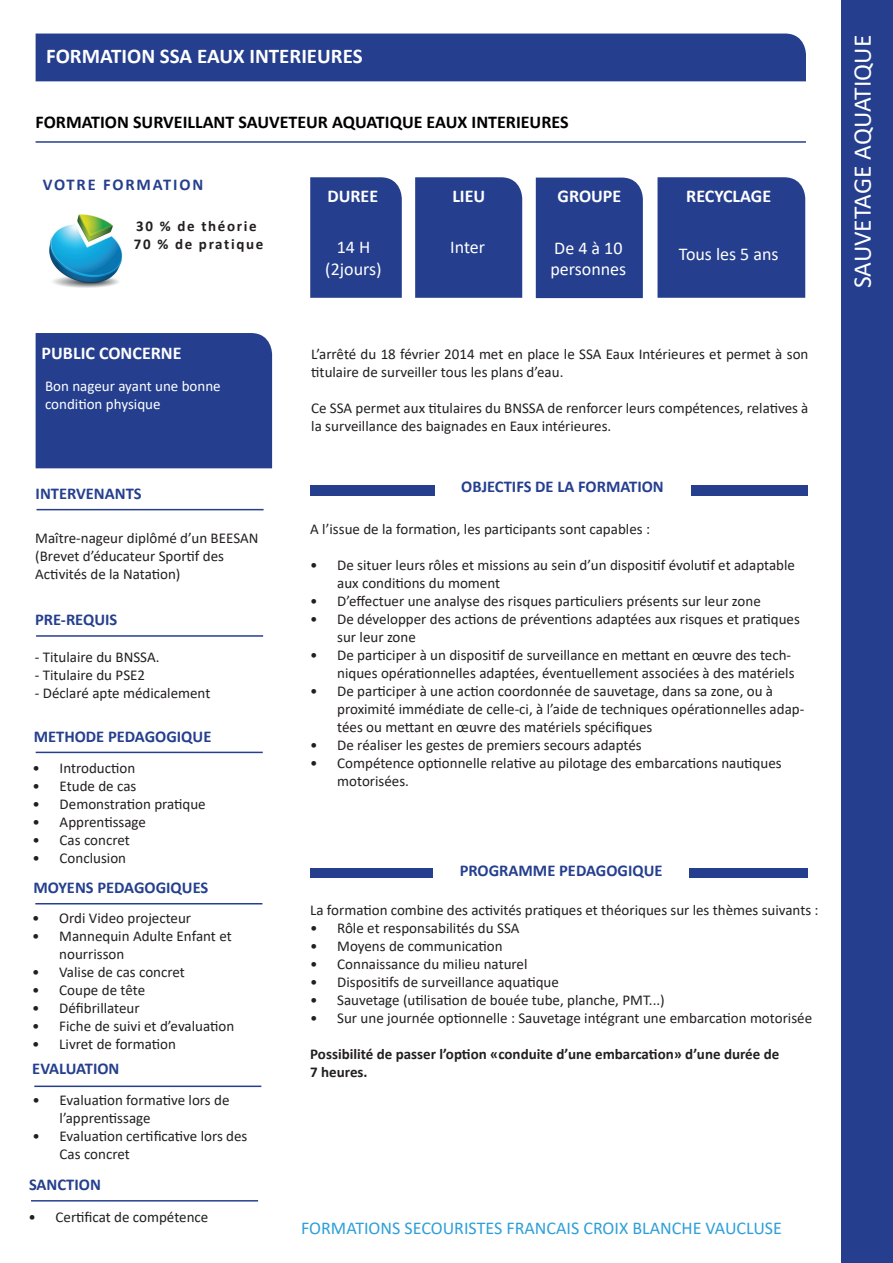
<style>
.page{position:relative;width:893px;height:1263px;background:#fff}
.page>*{position:absolute;margin:0;border:0;box-sizing:border-box;transform-origin:0 0}
.t1{font:25.5px "Calibri";letter-spacing:-.005em;color:#fff}
.t2{font:700 21px "Calibri";color:#fff}
.t3{font:700 18px "Calibri";color:#000}
.t4{font:18px "Calibri";color:#2d9fd9}
.t5{font:18px/21.6px "Calibri";color:#fff;text-align:center}
.t6{font:700 18px "Calibri";color:#fff}
.t7{font:700 16.5px "Calibri";color:#253f8e}
.t8{font:700 16.5px "Calibri";letter-spacing:.11em;color:#253f8e}
.t9{font:15px/18px "Calibri";color:#231f20}
.t10{font:700 15px/18px "Calibri";color:#231f20}
.t11{font:15px/18px "Calibri";color:#fff}
.t12{font:700 15px/18px "Calibri";letter-spacing:.11em;color:#231f20}
</style>
<div class="page">
<div style="left:36px;top:34px;width:770px;height:47px;background:#253f8e"></div>
<hr style="left:36px;top:141px;width:770px;height:2px;background:#253f8e">
<div style="left:36px;top:333px;width:236px;height:135px;background:#253f8e"></div>
<div style="left:310px;top:485px;width:497px;height:11px;background:#253f8e"></div>
<div style="left:435px;top:480px;width:255px;height:29px;background:#fff"></div>
<div style="left:310px;top:868px;width:497px;height:10px;background:#253f8e"></div>
<div style="left:434px;top:863px;width:255px;height:31px;background:#fff"></div>
<hr style="left:37px;top:509px;width:227px;height:1px;background:#253f8e">
<img style="left:49px;top:214px;width:74px;height:74px">
<hr style="left:36px;top:635px;width:227px;height:2px;background:#253f8e">
<div style="left:842px;top:0;width:51px;height:1263px;background:#253f8e"></div>
<hr style="left:36px;top:752px;width:227px;height:1px;background:#253f8e">
<hr style="left:34px;top:1085px;width:227px;height:2px;background:#253f8e">
<hr style="left:35px;top:903px;width:227px;height:1px;background:#253f8e">
<hr style="left:31px;top:1200px;width:227px;height:1px;background:#253f8e">
<div style="left:415px;top:177px;width:107px;height:121px;background:#253f8e"></div>
<div style="left:657px;top:177px;width:148px;height:121px;background:#253f8e"></div>
<div style="left:310px;top:177px;width:92px;height:121px;background:#253f8e"></div>
<div style="left:536px;top:178px;width:107px;height:120px;background:#253f8e"></div>
<h2 class="t2" style="left:46px;top:41px;width:318px">FORMATION SSA EAUX INTERIEURES</h2>
<p class="t3" style="left:36px;top:109px;width:534px">FORMATION SURVEILLANT SAUVETEUR AQUATIQUE EAUX INTERIEURES</p>
<p class="t8" style="left:43px;top:172px;width:162px">VOTRE FORMATION</p>
<p class="t12" style="left:134px;top:217px;width:131px">30 % de théorie<br>70 % de pratique</p>
<p class="t6" style="left:42px;top:341px;width:141px">PUBLIC CONCERNE</p>
<p class="t11" style="left:45px;top:376px;width:177px">Bon nageur ayant une bonne condition physique</p>
<p class="t7" style="left:36px;top:482px;width:108px">INTERVENANTS</p>
<p class="t9" style="left:35px;top:529px;width:225px">Maître-nageur diplômé d’un BEESAN (Brevet d’éducateur Sportif des<br>Activités de la Natation)</p>
<p class="t7" style="left:35px;top:608px;width:84px">PRE-REQUIS</p>
<p class="t9" style="left:35px;top:647px;width:126px">- Titulaire du BNSSA.</p>
<p class="t9" style="left:35px;top:665px;width:112px">- Titulaire du PSE2</p>
<p class="t9" style="left:35px;top:683px;width:177px">- Déclaré apte médicalement</p>
<p class="t7" style="left:34px;top:724px;width:179px">METHODE PEDAGOGIQUE</p>
<p class="t9" style="left:33px;top:759px;width:104px">• Introduction</p>
<p class="t9" style="left:33px;top:777px;width:105px">• Etude de cas</p>
<p class="t9" style="left:33px;top:795px;width:175px">• Demonstration pratique</p>
<p class="t9" style="left:33px;top:813px;width:115px">• Apprentissage</p>
<p class="t9" style="left:33px;top:831px;width:99px">• Cas concret</p>
<p class="t9" style="left:33px;top:849px;width:95px">• Conclusion</p>
<p class="t7" style="left:33px;top:876px;width:177px">MOYENS PEDAGOGIQUES</p>
<p class="t9" style="left:32px;top:908px;width:160px">• Ordi Video projecteur</p>
<p class="t9" style="left:59px;top:926px;width:174px;text-indent:-27px">• Mannequin Adulte Enfant et nourrisson</p>
<p class="t9" style="left:32px;top:962px;width:154px">• Valise de cas concret</p>
<p class="t9" style="left:32px;top:980px;width:114px">• Coupe de tête</p>
<p class="t9" style="left:32px;top:998px;width:109px">• Défibrillateur</p>
<p class="t9" style="left:32px;top:1016px;width:203px">• Fiche de suivi et d’evaluation</p>
<p class="t9" style="left:32px;top:1034px;width:145px">• Livret de formation</p>
<p class="t7" style="left:32px;top:1056px;width:89px">EVALUATION</p>
<p class="t9" style="left:60px;top:1091px;width:171px;text-indent:-27px">• Evaluation formative lors de l’apprentissage</p>
<p class="t9" style="left:60px;top:1127px;width:189px;text-indent:-27px">• Evaluation certificative lors des<br>Cas concret</p>
<p class="t7" style="left:29px;top:1173px;width:73px">SANCTION</p>
<p class="t9" style="left:29px;top:1207px;width:181px">• Certificat de compétence</p>
<p class="t6" style="left:327px;top:183px;width:52px">DUREE</p>
<p class="t6" style="left:452px;top:183px;width:34px">LIEU</p>
<p class="t6" style="left:686px;top:183px;width:86px">RECYCLAGE</p>
<p class="t6" style="left:558px;top:183px;width:65px">GROUPE</p>
<p class="t5" style="left:550px;top:236px;width:77px;text-align:left">De 4 à 10 personnes</p>
<p class="t5" style="left:325px;top:236px;width:58px">14 H (2jours)</p>
<p class="t5" style="left:450px;top:236px;width:36px">Inter</p>
<p class="t5" style="left:679px;top:243px;width:101px">Tous les 5 ans</p>
<p class="t9" style="left:311px;top:345px;width:499px">L’arrêté du 18 février 2014 met en place le SSA Eaux Intérieures et permet à son titulaire de surveiller tous les plans d’eau.</p>
<p class="t9" style="left:311px;top:399px;width:499px">Ce SSA permet aux titulaires du BNSSA de renforcer leurs compétences, relatives à la surveillance des baignades en Eaux intérieures.</p>
<p class="t7" style="left:461px;top:475px;width:204px">OBJECTIFS DE LA FORMATION</p>
<p class="t9" style="left:310px;top:519px;width:341px">A l’issue de la formation, les participants sont capables :</p>
<p class="t9" style="left:337px;top:555px;width:459px;text-indent:-27px">• De situer leurs rôles et missions au sein d’un dispositif évolutif et adaptable aux conditions du moment</p>
<p class="t9" style="left:310px;top:591px;width:452px">• D’effectuer une analyse des risques particuliers présents sur leur zone</p>
<p class="t9" style="left:337px;top:609px;width:464px;text-indent:-27px">• De développer des actions de préventions adaptées aux risques et pratiques sur leur zone</p>
<p class="t9" style="left:310px;top:645px;width:486px;text-align:right">• De participer à un dispositif de surveillance en mettant en œuvre des tech&shy;niques opérationnelles adaptées, éventuellement associées à des matériels</p>
<p class="t9" style="left:337px;top:681px;width:469px;text-indent:-27px">• De participer à une action coordonnée de sauvetage, dans sa zone, ou à proximité immédiate de celle-ci, à l’aide de techniques opérationnelles adap&shy;tées ou mettant en œuvre des matériels spécifiques</p>
<p class="t9" style="left:310px;top:735px;width:333px">• De réaliser les gestes de premiers secours adaptés</p>
<p class="t9" style="left:337px;top:753px;width:446px;text-indent:-27px">• Compétence optionnelle relative au pilotage des embarcations nautiques motorisées.</p>
<p class="t7" style="left:460px;top:859px;width:204px">PROGRAMME PEDAGOGIQUE</p>
<p class="t9" style="left:310px;top:900px;width:510px">La formation combine des activités pratiques et théoriques sur les thèmes suivants :</p>
<p class="t9" style="left:310px;top:918px;width:211px">• Rôle et responsabilités du SSA</p>
<p class="t9" style="left:310px;top:936px;width:194px">• Moyens de communication</p>
<p class="t9" style="left:310px;top:954px;width:219px">• Connaissance du milieu naturel</p>
<p class="t9" style="left:310px;top:972px;width:250px">• Dispositifs de surveillance aquatique</p>
<p class="t9" style="left:310px;top:990px;width:356px">• Sauvetage (utilisation de bouée tube, planche, PMT...)</p>
<p class="t9" style="left:310px;top:1008px;width:503px">• Sur une journée optionnelle : Sauvetage intégrant une embarcation motorisée</p>
<p class="t10" style="left:310px;top:1044px;width:471px">Possibilité de passer l’option «conduite d’une embarcation» d’une durée de<br>7 heures.</p>
<p class="t4" style="left:301px;top:1215px;width:482px">FORMATIONS SECOURISTES FRANCAIS CROIX BLANCHE VAUCLUSE</p>
<h1 class="t1" style="left:844px;top:288px;width:255px;rotate:-90deg">SAUVETAGE AQUATIQUE</h1>
</div>
